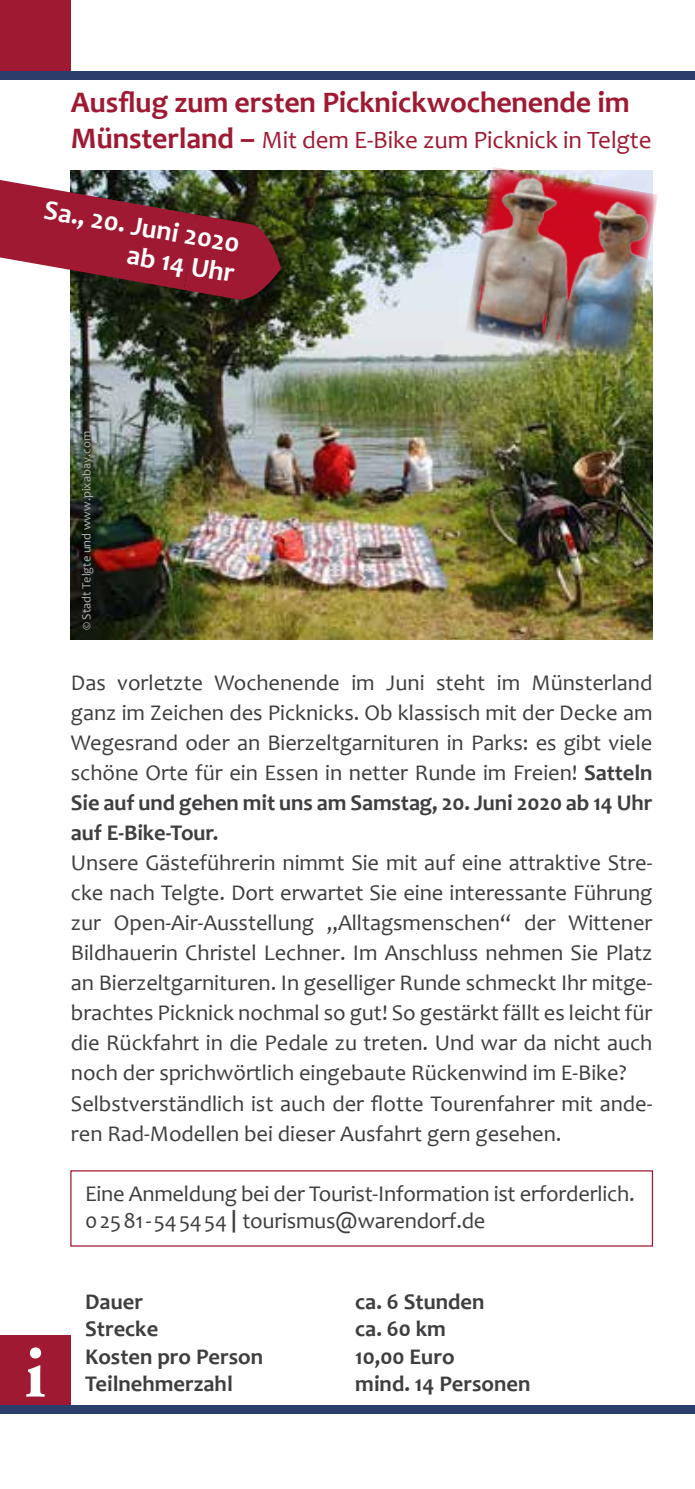
<style>
.page{position:relative;width:695px;height:1489px;background:#fff}
.page>*{position:absolute;margin:0;border:0;box-sizing:border-box;transform-origin:0 0}
.t1{font:700 73px "Adobe Garamond LT";color:#fff}
.t2{font:700 30px "Candara";letter-spacing:-.005em;color:#9f1932}
.t3{font:700 27.5px/30px "Candara";color:#fff;text-align:right}
.t4{font:25px "Candara";letter-spacing:-.005em;color:#9f1932}
.t5{font:22.5px/30px "Candara";color:#3e3d40}
.t6{font:700 22.5px "Candara";color:#3e3d40}
.t7{font:12.5px "Candara";color:#b1b3b4}
.s1{font-weight:700;font-size:30px}
.s2{font-weight:700}
.s3{font-family:"Frutiger CE";font-weight:700}
</style>
<div class="page">
<img style="left:71px;top:170px;width:581px;height:470px">
<div style="left:0;top:0;width:71px;height:71px;background:#9f1932"></div>
<div style="left:0;top:71px;width:694px;height:9px;background:#2a3e6b"></div>
<div style="left:0;top:1334px;width:71px;height:71px;background:#9f1932"></div>
<div style="left:0;top:1404px;width:694px;height:9px;background:#2a3e6b"></div>
<svg style="left:184px;top:215px;width:97px;height:88px;background:#7e1d29"></svg>
<svg style="left:0;top:170px;width:197px;height:120px;background:#95424f"></svg>
<img style="left:464px;top:167px;width:194px;height:193px">
<h2 class="t2" style="left:71px;top:84px;width:560px">Ausflug zum ersten Picknickwochenende im</h2>
<p class="t4" style="left:71px;top:125px;width:582px"><span class="s1">Münsterland –</span> Mit dem E-Bike zum Picknick in Telgte</p>
<p class="t3" style="left:47px;top:195px;width:200px;rotate:10deg">Sa., 20. Juni 2020 ab 14 Uhr</p>
<p class="t7" style="left:79px;top:630px;width:201px;rotate:-90deg">© Stadt Telgte und www.pixabay.com</p>
<p class="t5" style="left:71px;top:668px;width:583px;text-align:justify">Das vorletzte Wochenende im Juni steht im Münsterland ganz im Zeichen des Picknicks. Ob klassisch mit der Decke am Wegesrand oder an Bierzeltgarnituren in Parks: es gibt viele schöne Orte für ein Essen in netter Runde im Freien! <span class="s2">Satteln Sie auf und gehen mit uns am Samstag, 20. Juni 2020 ab 14 Uhr auf E-Bike-Tour.</span></p>
<p class="t5" style="left:71px;top:848px;width:583px">Unsere Gästeführerin nimmt Sie mit auf eine attraktive Stre&shy;cke nach Telgte. Dort erwartet Sie eine interessante Führung zur Open-Air-Ausstellung „Alltagsmenschen“ der Wittener Bildhauerin Christel Lechner. Im Anschluss nehmen Sie Platz an Bierzeltgarnituren. In geselliger Runde schmeckt Ihr mitge&shy;brachtes Picknick nochmal so gut! So gestärkt fällt es leicht für die Rückfahrt in die Pedale zu treten. Und war da nicht auch noch der sprichwörtlich eingebaute Rückenwind im E-Bike?<br>Selbstverständlich ist auch der flotte Tourenfahrer mit ande&shy;ren Rad-Modellen bei dieser Ausfahrt gern gesehen.</p>
<h1 class="t1" style="left:25px;top:1332px;width:22px">i</h1>
<p class="t5" style="left:85px;top:1180px;width:551px;line-height:27px">Eine Anmeldung bei der Tourist-Information ist erforderlich.<br>02581-545454 <span class="s3">|</span> tourismus@warendorf.de</p>
<p class="t6" style="left:85px;top:1287px;width:59px">Dauer</p>
<p class="t6" style="left:355px;top:1287px;width:131px">ca. 6 Stunden</p>
<p class="t6" style="left:85px;top:1315px;width:75px">Strecke</p>
<p class="t6" style="left:355px;top:1315px;width:92px">ca. 60 km</p>
<p class="t6" style="left:85px;top:1342px;width:179px">Kosten pro Person</p>
<p class="t6" style="left:355px;top:1342px;width:101px">10,00 Euro</p>
<p class="t6" style="left:85px;top:1370px;width:149px">Teilnehmerzahl</p>
<p class="t6" style="left:355px;top:1370px;width:177px">mind. 14 Personen</p>
</div>
